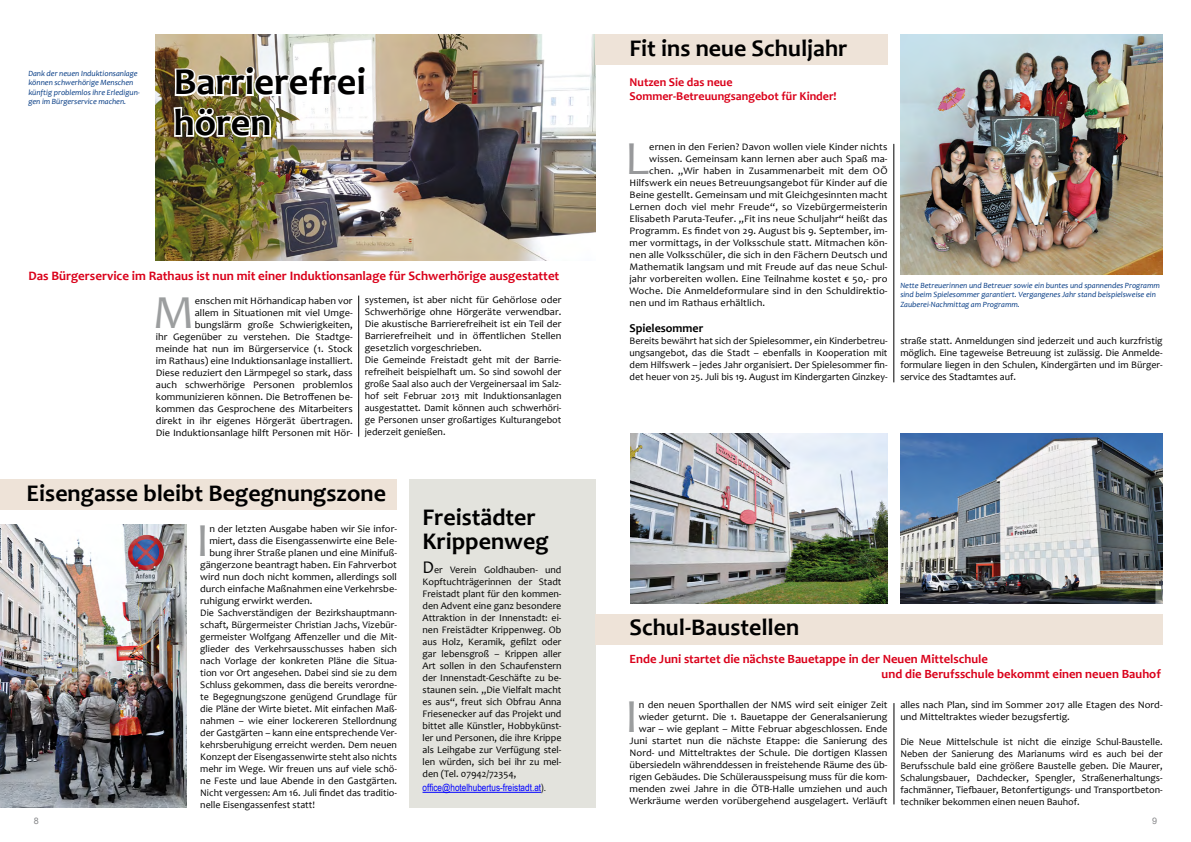
<style>
.page{position:relative;width:1191px;height:842px;background:#fff}
.page>*{position:absolute;margin:0;border:0;box-sizing:border-box;transform-origin:0 0}
.t1{font:47.8px "Candara";color:#9c9e9f;scale:1.04 1}
.t2{font:47.8px "Candara";color:#9a9c9d;scale:1.04 1}
.t3{font:47.8px "Candara";color:#98999b;scale:1.04 1}
.t4{font:700 38.3px/40.7px "Candara";color:#000}
.t5{font:700 24px/24px "Candara";color:#000}
.t6{font:700 13px "Candara";color:#da001a}
.t7{font:700 12.6px/15.2px "Candara";color:#da001a}
.t8{font:700 12px/14.4px "Candara";color:#da001a}
.t9{font:700 12px "Candara";color:#000}
.t10{font:10px/12px "Candara";color:#000;text-align:right;scale:1.04 1}
.t11{font:10px/12px "Candara";color:#000;text-align:justify}
.t12{font:10px "Arial Narrow";color:#00f}
.t13{font:9px "Arial";color:#87888a}
.t14{font:italic 8px/9.6px "Candara";color:#003882}
.s1{font-size:18px}
.s2{color:#000}
</style>
<div class="page">
<img style="left:156px;top:34px;width:439px;height:226px">
<img style="left:173px;top:64px;width:196px;height:35px">
<img style="left:172px;top:105px;width:101px;height:35px">
<hr style="left:358px;top:296px;width:1px;height:141px;background:#000">
<div style="left:0;top:479px;width:397px;height:31px;background:#eee3d8"></div>
<img style="left:0;top:524px;width:187px;height:284px">
<div style="left:409px;top:479px;width:186px;height:329px;background:#e3e3dd"></div>
<hr style="left:422px;top:792px;width:119px;height:1px;background:#00f">
<img style="left:900px;top:34px;width:262px;height:241px">
<div style="left:595px;top:34px;width:292px;height:30px;background:#eee3d8"></div>
<img style="left:900px;top:433px;width:262px;height:171px">
<div style="left:595px;top:614px;width:567px;height:30px;background:#eee3d8"></div>
<hr style="left:893px;top:703px;width:1px;height:101px;background:#000">
<hr style="left:893px;top:144px;width:1px;height:238px;background:#000">
<img style="left:630px;top:433px;width:257px;height:171px">
<p class="t14" style="left:28px;top:68px;width:113px">Dank der neuen Induktionsanlage können schwerhörige Menschen künftig problemlos ihre Erledigun&shy;gen im Bürgerservice machen.</p>
<h2 class="t4" style="left:174px;top:62px;width:194px">Barrierefrei hören</h2>
<h3 class="t6" style="left:28px;top:268px;width:532px">Das Bürgerservice im Rathaus ist nun mit einer Induktionsanlage für Schwerhörige ausgestattet</h3>
<h1 class="t1" style="left:152px;top:283px;width:42px">M</h1>
<p class="t10" style="left:156px;top:294px;width:191px">enschen mit Hörhandicap haben vor<br>allem in Situationen mit viel Umge&shy;bungslärm große Schwierigkeiten,<br>ihr Gegenüber zu verstehen. Die Stadtge&shy;meinde hat nun im Bürgerservice (1. Stock im Rathaus) eine Induktionsanlage installiert.<br>Diese reduziert den Lärmpegel so stark, dass auch schwerhörige Personen problemlos kommunizieren können. Die Betroffenen be&shy;kommen das Gesprochene des Mitarbeiters direkt in ihr eigenes Hörgerät übertragen.<br>Die Induktionsanlage hilft Personen mit Hör-</p>
<p class="t10" style="left:365px;top:294px;width:191px;text-align:left">systemen, ist aber nicht für Gehörlose oder Schwerhörige ohne Hörgeräte verwendbar.<br>Die akustische Barrierefreiheit ist ein Teil der Barrierefreiheit und in öffentlichen Stellen gesetzlich vorgeschrieben.<br>Die Gemeinde Freistadt geht mit der Barrie&shy;refreiheit beispielhaft um. So sind sowohl der große Saal also auch der Vergeinersaal im Salz&shy;hof seit Februar 2013 mit Induktionsanlagen ausgestattet. Damit können auch schwerhöri&shy;ge Personen unser großartiges Kulturangebot jederzeit genießen.</p>
<h3 class="t5" style="left:27px;top:481px;width:361px">Eisengasse bleibt Begegnungszone</h3>
<h1 class="t2" style="left:196px;top:511px;width:15px">I</h1>
<p class="t10" style="left:209px;top:522px;width:182px">n der letzten Ausgabe haben wir Sie infor-</p>
<p class="t10" style="left:209px;top:534px;width:182px">miert, dass die Eisengassenwirte eine Bele-</p>
<p class="t10" style="left:209px;top:546px;width:182px">bung ihrer Straße planen und eine Minifuß-</p>
<p class="t10" style="left:200px;top:558px;width:191px">gängerzone beantragt haben. Ein Fahrverbot</p>
<p class="t10" style="left:200px;top:570px;width:191px">wird nun doch nicht kommen, allerdings soll</p>
<p class="t10" style="left:200px;top:582px;width:191px">durch einfache Maßnahmen eine Verkehrsbe-</p>
<p class="t10" style="left:200px;top:594px;width:109px">ruhigung erwirkt werden.</p>
<p class="t11" style="left:200px;top:606px;width:198px">Die Sachverständigen der Bezirkshauptmann-</p>
<p class="t11" style="left:200px;top:618px;width:198px">schaft, Bürgermeister Christian Jachs, Vizebür-</p>
<p class="t11" style="left:200px;top:630px;width:198px">germeister Wolfgang Affenzeller und die Mit-</p>
<p class="t11" style="left:200px;top:642px;width:198px">glieder des Verkehrsausschusses haben sich</p>
<p class="t11" style="left:200px;top:654px;width:198px">nach Vorlage der konkreten Pläne die Situa-</p>
<p class="t11" style="left:200px;top:666px;width:198px">tion vor Ort angesehen. Dabei sind sie zu dem</p>
<p class="t11" style="left:200px;top:678px;width:198px">Schluss gekommen, dass die bereits verordne-</p>
<p class="t11" style="left:200px;top:690px;width:198px">te Begegnungszone genügend Grundlage für</p>
<p class="t11" style="left:200px;top:702px;width:198px">die Pläne der Wirte bietet. Mit einfachen Maß-</p>
<p class="t11" style="left:200px;top:714px;width:198px">nahmen – wie einer lockereren Stellordnung</p>
<p class="t11" style="left:200px;top:726px;width:198px">der Gastgärten – kann eine entsprechende Ver-</p>
<p class="t11" style="left:200px;top:738px;width:198px">kehrsberuhigung erreicht werden. Dem neuen</p>
<p class="t11" style="left:200px;top:750px;width:198px">Konzept der Eisengassenwirte steht also nichts</p>
<p class="t11" style="left:200px;top:762px;width:198px">mehr im Wege. Wir freuen uns auf viele schö-</p>
<p class="t11" style="left:200px;top:774px;width:198px">ne Feste und laue Abende in den Gastgärten.</p>
<p class="t11" style="left:200px;top:786px;width:198px">Nicht vergessen: Am 16. Juli findet das traditio-</p>
<p class="t11" style="left:200px;top:798px;width:116px">nelle Eisengassenfest statt!</p>
<h3 class="t5" style="left:422px;top:505px;width:128px">Freistädter<br>Krippenweg</h3>
<p class="t11" style="left:422px;top:564px;width:140px"><span class="s1">D</span>er Verein Goldhauben- und Kopftuchträgerinnen der Stadt Freistadt plant für den kommen&shy;den Advent eine ganz besondere Attraktion in der Innenstadt: ei&shy;nen Freistädter Krippenweg. Ob aus Holz, Keramik, gefilzt oder gar lebensgroß – Krippen aller Art sollen in den Schaufenstern der Innenstadt-Geschäfte zu be&shy;staunen sein. „Die Vielfalt macht es aus“, freut sich Obfrau Anna Friesenecker auf das Projekt und bittet alle Künstler, Hobbykünst&shy;ler und Personen, die ihre Krippe als Leihgabe zur Verfügung stel&shy;len würden, sich bei ihr zu mel&shy;den (Tel. 07942/72354,</p>
<p class="t12" style="left:422px;top:780px;width:125px">office@hotelhubertus-freistadt.at<span class="s2">).</span></p>
<h3 class="t5" style="left:629px;top:37px;width:219px">Fit ins neue Schuljahr</h3>
<p class="t8" style="left:629px;top:75px;width:209px">Nutzen Sie das neue<br>Sommer-Betreuungsangebot für Kinder!</p>
<h1 class="t3" style="left:625px;top:129px;width:25px">L</h1>
<p class="t10" style="left:649px;top:140px;width:230px">ernen in den Ferien? Davon wollen viele Kinder nichts</p>
<p class="t10" style="left:649px;top:152px;width:230px">wissen. Gemeinsam kann lernen aber auch Spaß ma-</p>
<p class="t10" style="left:649px;top:164px;width:231px">chen. „Wir haben in Zusammenarbeit mit dem OÖ</p>
<p class="t10" style="left:629px;top:176px;width:250px">Hilfswerk ein neues Betreuungsangebot für Kinder auf die</p>
<p class="t10" style="left:629px;top:188px;width:250px">Beine gestellt. Gemeinsam und mit Gleichgesinnten macht</p>
<p class="t10" style="left:629px;top:200px;width:250px">Lernen doch viel mehr Freude“, so Vizebürgermeisterin</p>
<p class="t10" style="left:629px;top:212px;width:250px">Elisabeth Paruta-Teufer. „Fit ins neue Schuljahr“ heißt das</p>
<p class="t10" style="left:629px;top:224px;width:250px">Programm. Es findet von 29. August bis 9. September, im-</p>
<p class="t10" style="left:629px;top:236px;width:250px">mer vormittags, in der Volksschule statt. Mitmachen kön-</p>
<p class="t10" style="left:629px;top:248px;width:249px">nen alle Volksschüler, die sich in den Fächern Deutsch und</p>
<p class="t10" style="left:629px;top:260px;width:250px">Mathematik langsam und mit Freude auf das neue Schul-</p>
<p class="t10" style="left:629px;top:272px;width:250px">jahr vorbereiten wollen. Eine Teilnahme kostet € 50,- pro</p>
<p class="t10" style="left:629px;top:284px;width:250px">Woche. Die Anmeldeformulare sind in den Schuldirektio-</p>
<p class="t10" style="left:629px;top:296px;width:132px">nen und im Rathaus erhältlich.</p>
<p class="t9" style="left:629px;top:321px;width:75px">Spielesommer</p>
<p class="t11" style="left:629px;top:335px;width:259px">Bereits bewährt hat sich der Spielesommer, ein Kinderbetreu&shy;ungsangebot, das die Stadt – ebenfalls in Kooperation mit dem Hilfswerk – jedes Jahr organisiert. Der Spielesommer fin&shy;det heuer von 25. Juli bis 19. August im Kindergarten Ginzkey-</p>
<p class="t14" style="left:900px;top:280px;width:261px">Nette Betreuerinnen und Betreuer sowie ein buntes und spannendes Programm sind beim Spielesommer garantiert. Vergangenes Jahr stand beispielsweise ein<br>Zauberei-Nachmittag am Programm.</p>
<p class="t11" style="left:900px;top:335px;width:264px">straße statt. Anmeldungen sind jederzeit und auch kurzfristig möglich. Eine tageweise Betreuung ist zulässig. Die Anmelde&shy;formulare liegen in den Schulen, Kindergärten und im Bürger&shy;service des Stadtamtes auf.</p>
<h3 class="t5" style="left:629px;top:616px;width:171px">Schul-Baustellen</h3>
<p class="t7" style="left:881px;top:651px;width:281px;text-indent:-252px">Ende Juni startet die nächste Bauetappe in der Neuen Mittelschule<br>und die Berufsschule bekommt einen neuen Bauhof</p>
<h1 class="t1" style="left:625px;top:688px;width:15px">I</h1>
<p class="t10" style="left:629px;top:699px;width:250px">n den neuen Sporthallen der NMS wird seit einiger Zeit wieder geturnt. Die 1. Bauetappe der Generalsanierung war – wie geplant – Mitte Februar abgeschlossen. Ende Juni startet nun die nächste Etappe: die Sanierung des Nord- und Mitteltraktes der Schule. Die dortigen Klassen übersiedeln währenddessen in freistehende Räume des üb&shy;rigen Gebäudes. Die Schülerausspeisung muss für die kom&shy;menden zwei Jahre in die ÖTB-Halle umziehen und auch Werkräume werden vorübergehend ausgelagert. Verläuft</p>
<p class="t10" style="left:900px;top:699px;width:254px;text-align:left">alles nach Plan, sind im Sommer 2017 alle Etagen des Nord&shy;und Mitteltraktes wieder bezugsfertig.</p>
<p class="t11" style="left:900px;top:735px;width:264px">Die Neue Mittelschule ist nicht die einzige Schul-Baustelle.<br>Neben der Sanierung des Marianums wird es auch bei der Berufsschule bald eine größere Baustelle geben. Die Maurer, Schalungsbauer, Dachdecker, Spengler, Straßenerhaltungs&shy;fachmänner, Tiefbauer, Betonfertigungs- und Transportbeton&shy;techniker bekommen einen neuen Bauhof.</p>
<p class="t13" style="left:34px;top:815px;width:7px">8</p>
<p class="t13" style="left:1152px;top:815px;width:7px">9</p>
</div>
